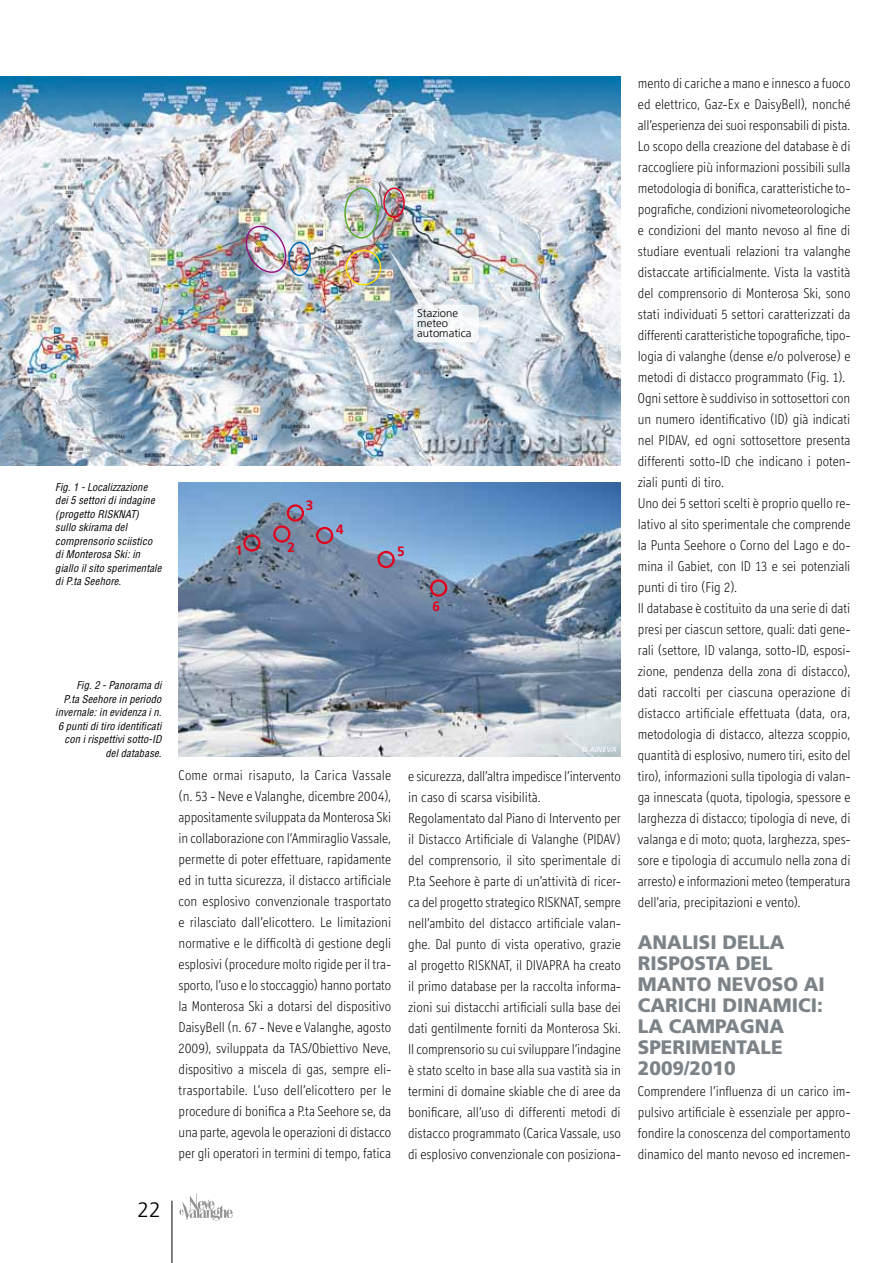
<style>
.page{position:relative;width:893px;height:1263px;background:#fff}
.page>*{position:absolute;margin:0;border:0;box-sizing:border-box;transform-origin:0 0}
.t1{font:300 21px "Frutiger";color:#000}
.t2{font:900 19.5px/21px "Frutiger";color:#7c8388}
.t3{font:300 14.25px/21px "Officina Display ITC";color:#000;text-align:justify}
.t4{font:700 13.5px "Frutiger";color:#e2001a}
.t5{font:300 11.25px/9.9px "Frutiger";color:#000}
.t6{font:italic condensed 10.5px/13.5px "Helvetica";letter-spacing:.015em;color:#000}
.t7{font:italic 7.5px "Frutiger";color:#fff}
</style>
<div class="page">
<hr style="left:172px;top:1201px;width:1px;height:62px;background:#000">
<svg style="left:179px;top:1193px;width:54px;height:27px"></svg>
<img style="left:0;top:77px;width:621px;height:388px">
<div style="left:288px;top:242px;width:23px;height:34px;border:1px solid #006ab3;border-radius:50%"></div>
<div style="left:344px;top:188px;width:35px;height:51px;border:1px solid #57ab27;border-radius:50%"></div>
<div style="left:383px;top:188px;width:22px;height:30px;border:1px solid #e2001a;border-radius:50%"></div>
<img style="left:242px;top:221px;width:46px;height:56px">
<div style="left:346px;top:250px;width:35px;height:35px;border:1px solid #fd0;border-radius:50%"></div>
<img style="left:389px;top:249px;width:90px;height:93px">
<img style="left:178px;top:482px;width:442px;height:275px">
<div style="left:287px;top:504px;width:17px;height:18px;border:2px solid #e2001a;border-radius:50%"></div>
<div style="left:316px;top:527px;width:17px;height:17px;border:2px solid #e2001a;border-radius:50%"></div>
<div style="left:377px;top:551px;width:18px;height:17px;border:2px solid #e2001a;border-radius:50%"></div>
<div style="left:430px;top:579px;width:17px;height:18px;border:2px solid #e2001a;border-radius:50%"></div>
<div style="left:243px;top:534px;width:17px;height:18px;border:2px solid #e2001a;border-radius:50%"></div>
<div style="left:273px;top:525px;width:17px;height:18px;border:2px solid #e2001a;border-radius:50%"></div>
<p class="t5" style="left:417px;top:308px;width:56px">Stazione meteo automatica</p>
<p class="t6" style="left:55px;top:480px;width:108px">Fig. 1 - Localizzazione dei 5 settori di indagine (progetto RISKNAT) sullo skirama del comprensorio sciistico di Monterosa Ski: in giallo il sito sperimentale di P.ta Seehore.</p>
<p class="t4" style="left:306px;top:497px;width:9px">3</p>
<p class="t4" style="left:235px;top:543px;width:9px">1</p>
<p class="t4" style="left:288px;top:539px;width:9px">2</p>
<p class="t4" style="left:336px;top:522px;width:9px">4</p>
<p class="t4" style="left:397px;top:543px;width:9px">5</p>
<p class="t4" style="left:433px;top:598px;width:9px">6</p>
<p class="t6" style="left:55px;top:678px;width:108px;text-align:right">Fig. 2 - Panorama di<br>P.ta Seehore in periodo invernale: in evidenza i n.<br>6 punti di tiro identificati con i rispettivi sotto-ID del database.</p>
<p class="t7" style="left:581px;top:745px;width:37px">© AINEVA</p>
<p class="t3" style="left:179px;top:764px;width:214px">Come ormai risaputo, la Carica Vassale (n. 53 - Neve e Valanghe, dicembre 2004), appositamente sviluppata da Monterosa Ski in collaborazione con l’Ammiraglio Vassale, permette di poter effettuare, rapidamente ed in tutta sicurezza, il distacco artificiale con esplosivo convenzionale trasportato e rilasciato dall’elicottero. Le limitazioni normative e le difficoltà di gestione degli esplosivi (procedure molto rigide per il tra&shy;sporto, l’uso e lo stoccaggio) hanno portato la Monterosa Ski a dotarsi del dispositivo DaisyBell (n. 67 - Neve e Valanghe, agosto 2009), sviluppata da TAS/Obiettivo Neve, dispositivo a miscela di gas, sempre eli&shy;trasportabile. L’uso dell’elicottero per le procedure di bonifica a P.ta Seehore se, da una parte, agevola le operazioni di distacco per gli operatori in termini di tempo, fatica</p>
<p class="t3" style="left:408px;top:765px;width:214px;text-align:left">e sicurezza, dall’altra impedisce l’intervento in caso di scarsa visibilità.<br>Regolamentato dal Piano di Intervento per il Distacco Artificiale di Valanghe (PIDAV) del comprensorio, il sito sperimentale di P.ta Seehore è parte di un’attività di ricer&shy;ca del progetto strategico RISKNAT, sempre nell’ambito del distacco artificiale valan&shy;ghe. Dal punto di vista operativo, grazie al progetto RISKNAT, il DIVAPRA ha creato il primo database per la raccolta informa&shy;zioni sui distacchi artificiali sulla base dei dati gentilmente forniti da Monterosa Ski.<br>Il comprensorio su cui sviluppare l’indagine è stato scelto in base alla sua vastità sia in termini di domaine skiable che di aree da bonificare, all’uso di differenti metodi di distacco programmato (Carica Vassale, uso di esplosivo convenzionale con posiziona-</p>
<h1 class="t1" style="left:138px;top:1198px;width:25px">22</h1>
<p class="t3" style="left:638px;top:72px;width:214px;text-align:left">mento di cariche a mano e innesco a fuoco ed elettrico, Gaz-Ex e DaisyBell), nonché all’esperienza dei suoi responsabili di pista.<br>Lo scopo della creazione del database è di raccogliere più informazioni possibili sulla metodologia di bonifica, caratteristiche to&shy;pografiche, condizioni nivometeorologiche e condizioni del manto nevoso al fine di studiare eventuali relazioni tra valanghe distaccate artificialmente. Vista la vastità del comprensorio di Monterosa Ski, sono stati individuati 5 settori caratterizzati da differenti caratteristiche topografiche, tipo&shy;logia di valanghe (dense e/o polverose) e metodi di distacco programmato (Fig. 1).<br>Ogni settore è suddiviso in sottosettori con un numero identificativo (ID) già indicati nel PIDAV, ed ogni sottosettore presenta differenti sotto-ID che indicano i poten&shy;ziali punti di tiro.<br>Uno dei 5 settori scelti è proprio quello re&shy;lativo al sito sperimentale che comprende la Punta Seehore o Corno del Lago e do&shy;mina il Gabiet, con ID 13 e sei potenziali punti di tiro (Fig 2).<br>Il database è costituito da una serie di dati presi per ciascun settore, quali: dati gene&shy;rali (settore, ID valanga, sotto-ID, esposi&shy;zione, pendenza della zona di distacco), dati raccolti per ciascuna operazione di distacco artificiale effettuata (data, ora, metodologia di distacco, altezza scoppio, quantità di esplosivo, numero tiri, esito del tiro), informazioni sulla tipologia di valan&shy;ga innescata (quota, tipologia, spessore e larghezza di distacco; tipologia di neve, di valanga e di moto; quota, larghezza, spes&shy;sore e tipologia di accumulo nella zona di arresto) e informazioni meteo (temperatura dell’aria, precipitazioni e vento).</p>
<h2 class="t2" style="left:638px;top:931px;width:189px">ANALISI DELLA<br>RISPOSTA DEL<br>MANTO NEVOSO AI<br>CARICHI DINAMICI:<br>LA CAMPAGNA<br>SPERIMENTALE<br>2009/2010</h2>
<p class="t3" style="left:638px;top:1080px;width:214px">Comprendere l’influenza di un carico im&shy;pulsivo artificiale è essenziale per appro&shy;fondire la conoscenza del comportamento dinamico del manto nevoso ed incremen-</p>
</div>
